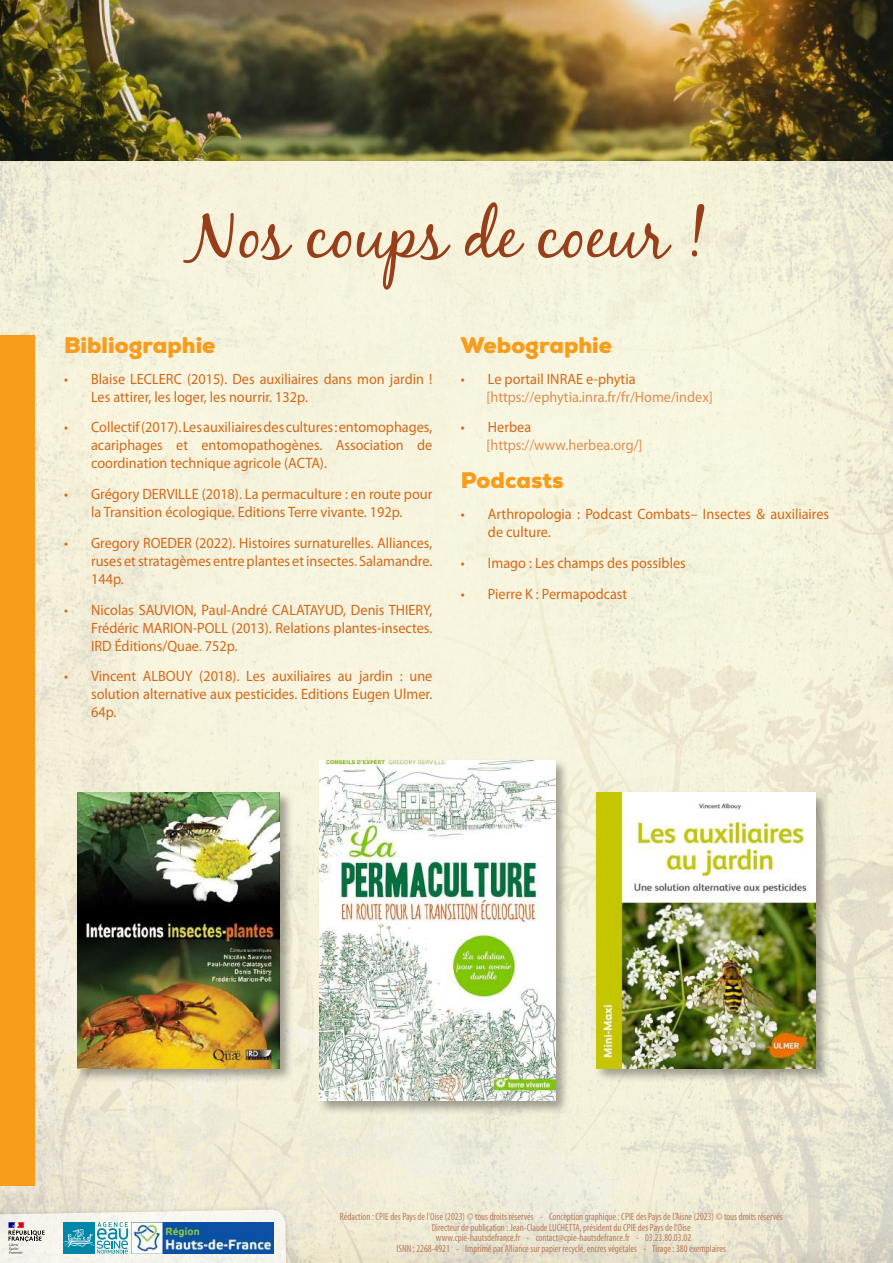
<style>
.page{position:relative;width:893px;height:1263px;background:#fff}
.page>*{position:absolute;margin:0;border:0;box-sizing:border-box;transform-origin:0 0}
.t1{font:67.5px "Black Jack";color:#973e1a}
.t2{font:900 22.5px "Nexa";color:#f89c1c}
.t3{font:15px/18px "Myriad Pro";color:#d3691a;text-align:justify;scale:.95 1}
.t4{font:15px "Myriad Pro";color:#df8e52;scale:.95 1}
.t5{font:condensed 10.5px/10.5px "Myriad Pro";color:#ba7d5c;text-align:center;scale:.95 1}
</style>
<div class="page">
<img style="left:0;top:161px;width:893px;height:1102px">
<div style="left:0;top:1204px;width:291px;height:59px;background:#231f20;opacity:.6"></div>
<img style="left:0;top:1209px;width:287px;height:54px">
<div style="left:0;top:335px;width:34px;height:850px;background:#f89c1c"></div>
<img style="left:0;top:0;width:893px;height:161px">
<div style="left:317px;top:758px;width:253px;height:357px;background:#231f20;opacity:.4"></div>
<img style="left:320px;top:760px;width:236px;height:341px">
<div style="left:594px;top:790px;width:236px;height:293px;background:#231f20;opacity:.4"></div>
<img style="left:596px;top:792px;width:220px;height:276px">
<div style="left:75px;top:790px;width:219px;height:293px;background:#231f20;opacity:.4"></div>
<img style="left:77px;top:792px;width:203px;height:276px">
<h1 class="t1" style="left:187px;top:194px;width:521px">Nos coups de coeur !</h1>
<h2 class="t2" style="left:64px;top:330px;width:153px">Bibliographie</h2>
<p class="t3" style="left:91px;top:369px;width:361px;text-indent:-27px">• Blaise LECLERC (2015). Des auxiliaires dans mon jardin !<br>Les attirer, les loger, les nourrir. 132p.</p>
<p class="t3" style="left:91px;top:418px;width:361px;text-indent:-27px">• Collectif (2017). Les auxiliaires des cultures : entomophages, acariphages et entomopathogènes. Association de coordination technique agricole (ACTA).</p>
<p class="t3" style="left:64px;top:485px;width:389px;text-align:center">• Grégory DERVILLE (2018). La permaculture : en route pour la Transition écologique. Editions Terre vivante. 192p.</p>
<p class="t3" style="left:91px;top:534px;width:361px;text-indent:-27px">• Gregory ROEDER (2022). Histoires surnaturelles. Alliances, ruses et stratagèmes entre plantes et insectes. Salamandre.<br>144p.</p>
<p class="t3" style="left:91px;top:600px;width:361px;text-indent:-27px">• Nicolas SAUVION, Paul-André CALATAYUD, Denis THIERY, Frédéric MARION-POLL (2013). Relations plantes-insectes.<br>IRD Éditions/Quae. 752p.</p>
<p class="t3" style="left:91px;top:667px;width:361px;text-indent:-27px">• Vincent ALBOUY (2018). Les auxiliaires au jardin : une solution alternative aux pesticides. Editions Eugen Ulmer.<br>64p.</p>
<h2 class="t2" style="left:461px;top:330px;width:153px">Webographie</h2>
<p class="t3" style="left:461px;top:369px;width:185px">• Le portail INRAE e-phytia</p>
<p class="t4" style="left:486px;top:387px;width:240px">[https://ephytia.inra.fr/fr/Home/index]</p>
<p class="t3" style="left:461px;top:418px;width:75px">• Herbea</p>
<p class="t4" style="left:486px;top:436px;width:166px">[https://www.herbea.org/]</p>
<h2 class="t2" style="left:461px;top:466px;width:104px">Podcasts</h2>
<p class="t3" style="left:488px;top:505px;width:361px;text-indent:-27px">• Arthropologia : Podcast Combats– Insectes &amp; auxiliaires de culture.</p>
<p class="t3" style="left:461px;top:554px;width:238px">• Imago : Les champs des possibles</p>
<p class="t3" style="left:461px;top:584px;width:177px">• Pierre K : Permapodcast</p>
<p class="t5" style="left:340px;top:1211px;width:468px">Rédaction : CPIE des Pays de l'Oise (2023) © tous droits réservés - Conception graphique : CPIE des Pays de l'Aisne (2023) © tous droits réservés Directeur de publication : Jean-Claude LUCHETTA, président du CPIE des Pays de l'Oise<br>www.cpie-hautsdefrance.fr - contact@cpie-hautsdefrance.fr - 03.23.80.03.02<br>ISNN : 2268-4921 - Imprimé par Alliance sur papier recyclé, encres végétales - Tirage : 380 exemplaires</p>
</div>
